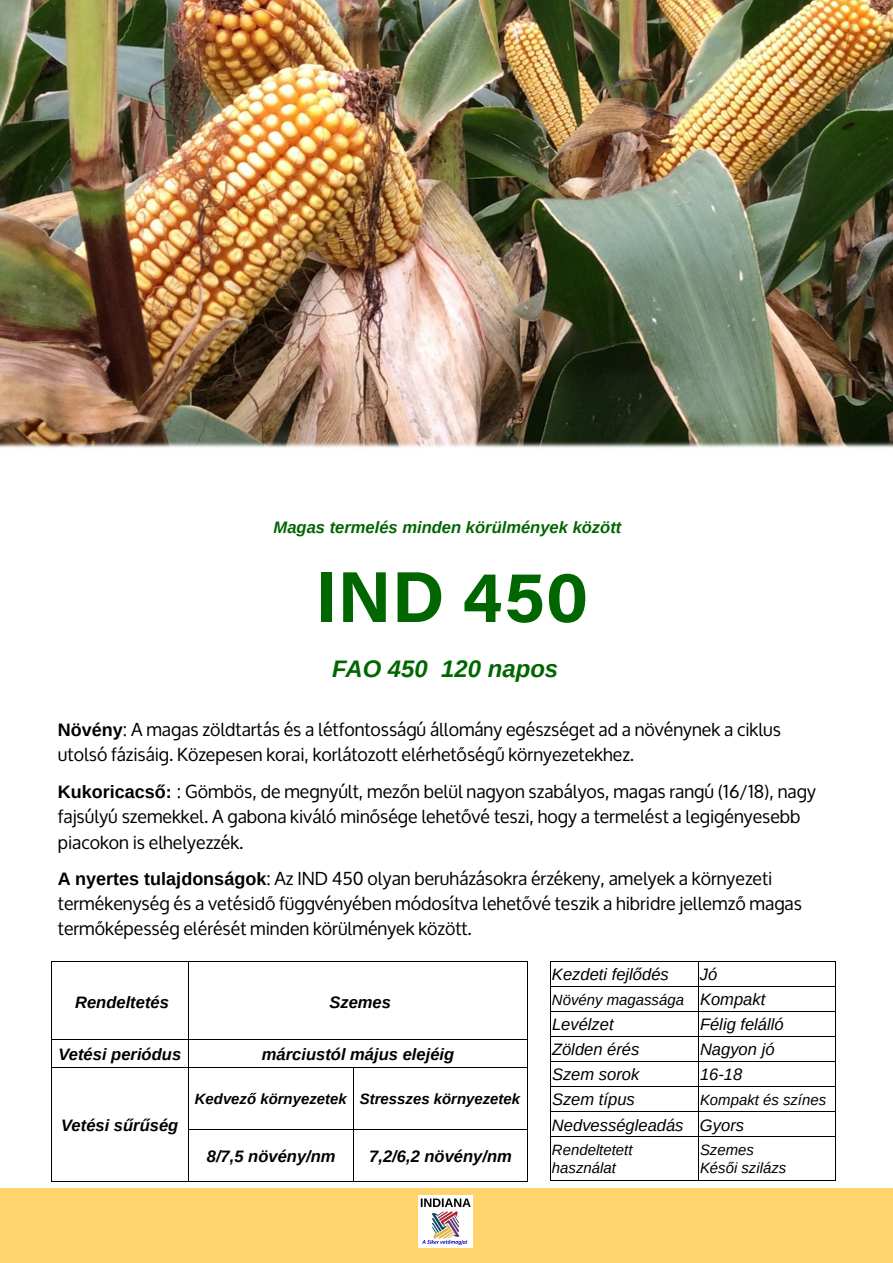
<style>
.page{position:relative;width:893px;height:1263px;background:#fff}
.page>*{position:absolute;margin:0;border:0;box-sizing:border-box;transform-origin:0 0}
.t1{font:700 72px "Acumin Pro";letter-spacing:.005em;color:#060}
.t2{font:italic 700 24px "Arimo";color:#060}
.t3{font:18px/25.3px "Oxygen";color:#000}
.t4{font:italic 16.5px "Arimo";color:#000}
.t5{font:italic 700 16.5px "Arimo";color:#000}
.t6{font:italic 700 16.5px "Arimo";color:#060}
.t7{font:italic 15px/17.2px "Arimo";color:#000}
.t8{font:italic 700 15px "Arimo";color:#000}
.s1{font-family:"Arimo";font-weight:700}
.s2{font-size:16.5px}
</style>
<div class="page">
<img style="left:0;top:0;width:893px;height:448px">
<div style="left:0;top:1188px;width:893px;height:75px;background:#ffd46c"></div>
<img style="left:418px;top:1195px;width:55px;height:52px">
<hr style="left:550px;top:961px;width:1px;height:219px;background:#000">
<hr style="left:699px;top:961px;width:1px;height:219px;background:#000">
<hr style="left:836px;top:961px;width:1px;height:219px;background:#000">
<hr style="left:551px;top:961px;width:285px;height:1px;background:#000">
<hr style="left:551px;top:986px;width:285px;height:1px;background:#000">
<hr style="left:551px;top:1011px;width:285px;height:1px;background:#000">
<hr style="left:551px;top:1036px;width:285px;height:1px;background:#000">
<hr style="left:551px;top:1061px;width:285px;height:1px;background:#000">
<hr style="left:551px;top:1086px;width:285px;height:1px;background:#000">
<hr style="left:551px;top:1111px;width:285px;height:1px;background:#000">
<hr style="left:551px;top:1136px;width:285px;height:1px;background:#000">
<hr style="left:551px;top:1180px;width:285px;height:1px;background:#000">
<hr style="left:51px;top:961px;width:1px;height:220px;background:#000">
<hr style="left:188px;top:962px;width:1px;height:219px;background:#000">
<hr style="left:527px;top:961px;width:1px;height:220px;background:#000">
<hr style="left:353px;top:1067px;width:1px;height:114px;background:#000">
<hr style="left:51px;top:961px;width:477px;height:1px;background:#000">
<hr style="left:52px;top:1039px;width:475px;height:1px;background:#000">
<hr style="left:52px;top:1067px;width:475px;height:1px;background:#000">
<hr style="left:51px;top:1180px;width:477px;height:1px;background:#000">
<hr style="left:188px;top:1129px;width:339px;height:1px;background:#000">
<p class="t6" style="left:274px;top:516px;width:349px">Magas termelés minden körülmények között</p>
<h1 class="t1" style="left:315px;top:546px;width:275px">IND 450</h1>
<h2 class="t2" style="left:332px;top:652px;width:228px">FAO 450 120 napos</h2>
<p class="t3" style="left:58px;top:717px;width:725px"><span class="s1">Növény</span>: A magas zöldtartás és a létfontosságú állomány egészséget ad a növénynek a ciklus utolsó fázisáig. Közepesen korai, korlátozott elérhetőségű környezetekhez.</p>
<p class="t3" style="left:58px;top:779px;width:759px"><span class="s1">Kukoricacső:</span> : Gömbös, de megnyúlt, mezőn belül nagyon szabályos, magas rangú (16/18), nagy fajsúlyú szemekkel. A gabona kiváló minősége lehetővé teszi, hogy a termelést a legigényesebb piacokon is elhelyezzék.</p>
<p class="t3" style="left:58px;top:866px;width:746px"><span class="s1">A nyertes tulajdonságok</span>: Az IND 450 olyan beruházásokra érzékeny, amelyek a környezeti termékenység és a vetésidő függvényében módosítva lehetővé teszik a hibridre jellemző magas termőképesség elérését minden körülmények között.</p>
<p class="t5" style="left:75px;top:990px;width:95px">Rendeltetés</p>
<p class="t5" style="left:329px;top:990px;width:63px">Szemes</p>
<p class="t5" style="left:59px;top:1043px;width:124px">Vetési periódus</p>
<p class="t5" style="left:262px;top:1043px;width:194px">márciustól május elejéig</p>
<p class="t5" style="left:61px;top:1114px;width:119px">Vetési sűrűség</p>
<p class="t8" style="left:195px;top:1089px;width:327px">Kedvező környezetek Stresszes környezetek</p>
<p class="t5" style="left:207px;top:1145px;width:130px">8/7,5 növény/nm</p>
<p class="t5" style="left:369px;top:1145px;width:144px">7,2/6,2 növény/nm</p>
<p class="t4" style="left:552px;top:964px;width:118px">Kezdeti fejlődés</p>
<p class="t4" style="left:700px;top:964px;width:19px">Jó</p>
<p class="t7" style="left:552px;top:991px;width:215px">Növény magassága <span class="s2">Kompakt</span></p>
<p class="t4" style="left:552px;top:1014px;width:63px">Levélzet</p>
<p class="t4" style="left:700px;top:1014px;width:85px">Félig felálló</p>
<p class="t4" style="left:552px;top:1039px;width:89px">Zölden érés</p>
<p class="t4" style="left:700px;top:1039px;width:76px">Nagyon jó</p>
<p class="t4" style="left:552px;top:1064px;width:89px">Szem sorok</p>
<p class="t4" style="left:700px;top:1064px;width:44px">16-18</p>
<p class="t4" style="left:552px;top:1089px;width:84px">Szem típus</p>
<p class="t7" style="left:700px;top:1091px;width:128px">Kompakt és színes</p>
<p class="t4" style="left:552px;top:1114px;width:194px">Nedvességleadás Gyors</p>
<p class="t7" style="left:552px;top:1141px;width:82px">Rendeltetett használat</p>
<p class="t7" style="left:700px;top:1141px;width:88px">Szemes<br>Késői szilázs</p>
</div>
